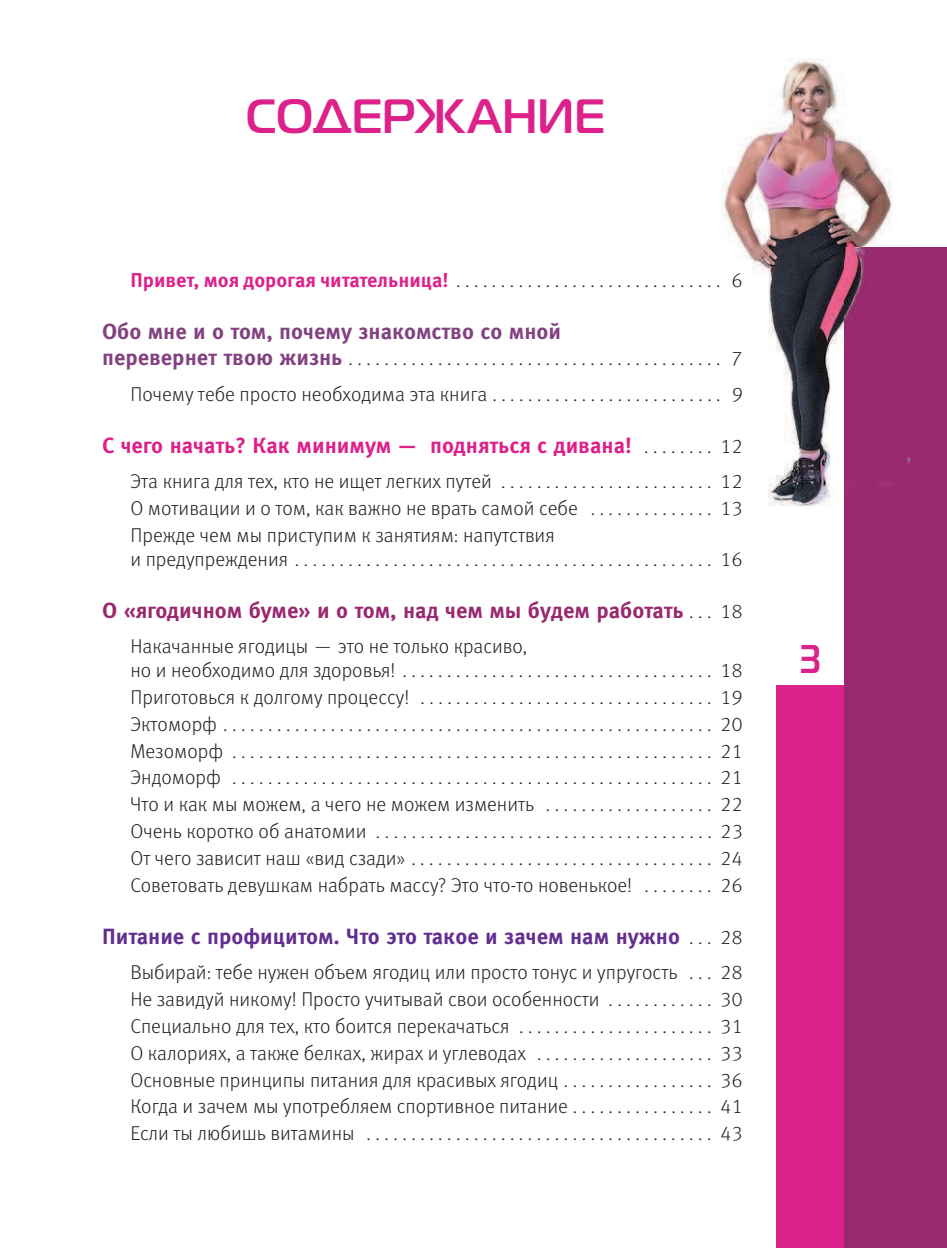
<style>
.page{position:relative;width:947px;height:1248px;background:#fff}
.page>*{position:absolute;margin:0;border:0;box-sizing:border-box;transform-origin:0 0}
.t1{font:700 48px "Magistral";letter-spacing:.005em;color:#dd218b}
.t2{font:700 40px "Magistral";color:#dd218b;scale:.85 1}
.t3{font:700 22px "Meta Offc Pro";color:#dd218b}
.t4{font:700 22px "Meta Offc Pro";color:#632d91}
.t5{font:700 22px "Meta Offc Pro";color:#99296f}
.t6{font:700 22px "Meta Offc Pro";color:#834181}
.t7{font:300 20px/26.8px "Meta Offc Pro";color:#231f20;text-align:justify}
.s1{font-weight:700;color:#dd218b}
.s2{font-weight:700;font-size:22px;color:#834181}
.s3{font-weight:300;font-size:20px;color:#231f20}
</style>
<div class="page">
<div style="left:776px;top:685px;width:68px;height:562px;background:#dd218b"></div>
<div style="left:844px;top:248px;width:102px;height:999px;background:#99296f"></div>
<img style="left:722px;top:58px;width:188px;height:449px">
<img style="left:844px;top:248px;width:66px;height:259px">
<h1 class="t1" style="left:246px;top:88px;width:360px">СОДЕРЖАНИЕ</h1>
<p class="t7" style="left:130px;top:268px;width:614px"><span class="s1">Привет, моя дорогая читательница!</span> . . . . . . . . . . . . . . . . . . . . . . . . . . . . . . 6</p>
<p class="t6" style="left:102px;top:319px;width:460px">Обо мне и о том, почему знакомство со мной</p>
<p class="t7" style="left:102px;top:342px;width:642px;line-height:35.4px;text-align:right"><span class="s2">перевернет твою жизнь</span> . . . . . . . . . . . . . . . . . . . . . . . . . . . . . . . . . . . . . . . . . . 7<br>Почему тебе просто необходима эта книга . . . . . . . . . . . . . . . . . . . . . . . . . . 9</p>
<p class="t3" style="left:102px;top:433px;width:642px">С чего начать? Как минимум — подняться с дивана! <span class="s3">. . . . . . . . 12</span></p>
<p class="t7" style="left:130px;top:469px;width:614px">Эта книга для тех, кто не ищет легких путей . . . . . . . . . . . . . . . . . . . . . . . . 12<br>О мотивации и о том, как важно не врать самой себе . . . . . . . . . . . . . . 13<br>Прежде чем мы приступим к занятиям: напутствия</p>
<p class="t7" style="left:130px;top:546px;width:614px">и предупреждения . . . . . . . . . . . . . . . . . . . . . . . . . . . . . . . . . . . . . . . . . . . . . . . 16</p>
<p class="t5" style="left:102px;top:598px;width:642px">О «ягодичном буме» и о том, над чем мы будем работать <span class="s3">. . . 18</span></p>
<p class="t7" style="left:130px;top:635px;width:614px;line-height:24px">Накачанные ягодицы — это не только красиво,<br>но и необходимо для здоровья! . . . . . . . . . . . . . . . . . . . . . . . . . . . . . . . . . . . 18</p>
<p class="t7" style="left:130px;top:684px;width:614px">Приготовься к долгому процессу! . . . . . . . . . . . . . . . . . . . . . . . . . . . . . . . . . 19<br>Эктоморф . . . . . . . . . . . . . . . . . . . . . . . . . . . . . . . . . . . . . . . . . . . . . . . . . . . . . . . 20<br>Мезоморф . . . . . . . . . . . . . . . . . . . . . . . . . . . . . . . . . . . . . . . . . . . . . . . . . . . . . . 21<br>Эндоморф . . . . . . . . . . . . . . . . . . . . . . . . . . . . . . . . . . . . . . . . . . . . . . . . . . . . . . 21<br>Что и как мы можем, а чего не можем изменить . . . . . . . . . . . . . . . . . . . 22<br>Очень коротко об анатомии . . . . . . . . . . . . . . . . . . . . . . . . . . . . . . . . . . . . . . 23<br>От чего зависит наш «вид сзади» . . . . . . . . . . . . . . . . . . . . . . . . . . . . . . . . . . 24<br>Советовать девушкам набрать массу? Это что-то новенькое! . . . . . . . . 26</p>
<p class="t4" style="left:102px;top:924px;width:642px">Питание с профицитом. Что это такое и зачем нам нужно <span class="s3">. . . 28</span></p>
<p class="t7" style="left:130px;top:959px;width:614px">Выбирай: тебе нужен объем ягодиц или просто тонус и упругость . . . 28<br>Не завидуй никому! Просто учитывай свои особенности . . . . . . . . . . . . 30<br>Специально для тех, кто боится перекачаться . . . . . . . . . . . . . . . . . . . . . . 31<br>О калориях, а также белках, жирах и углеводах . . . . . . . . . . . . . . . . . . . . 33<br>Основные принципы питания для красивых ягодиц . . . . . . . . . . . . . . . . . 36<br>Когда и зачем мы употребляем спортивное питание . . . . . . . . . . . . . . . . 41<br>Если ты любишь витамины . . . . . . . . . . . . . . . . . . . . . . . . . . . . . . . . . . . . . . . 43</p>
<h2 class="t2" style="left:800px;top:635px;width:26px">3</h2>
</div>
